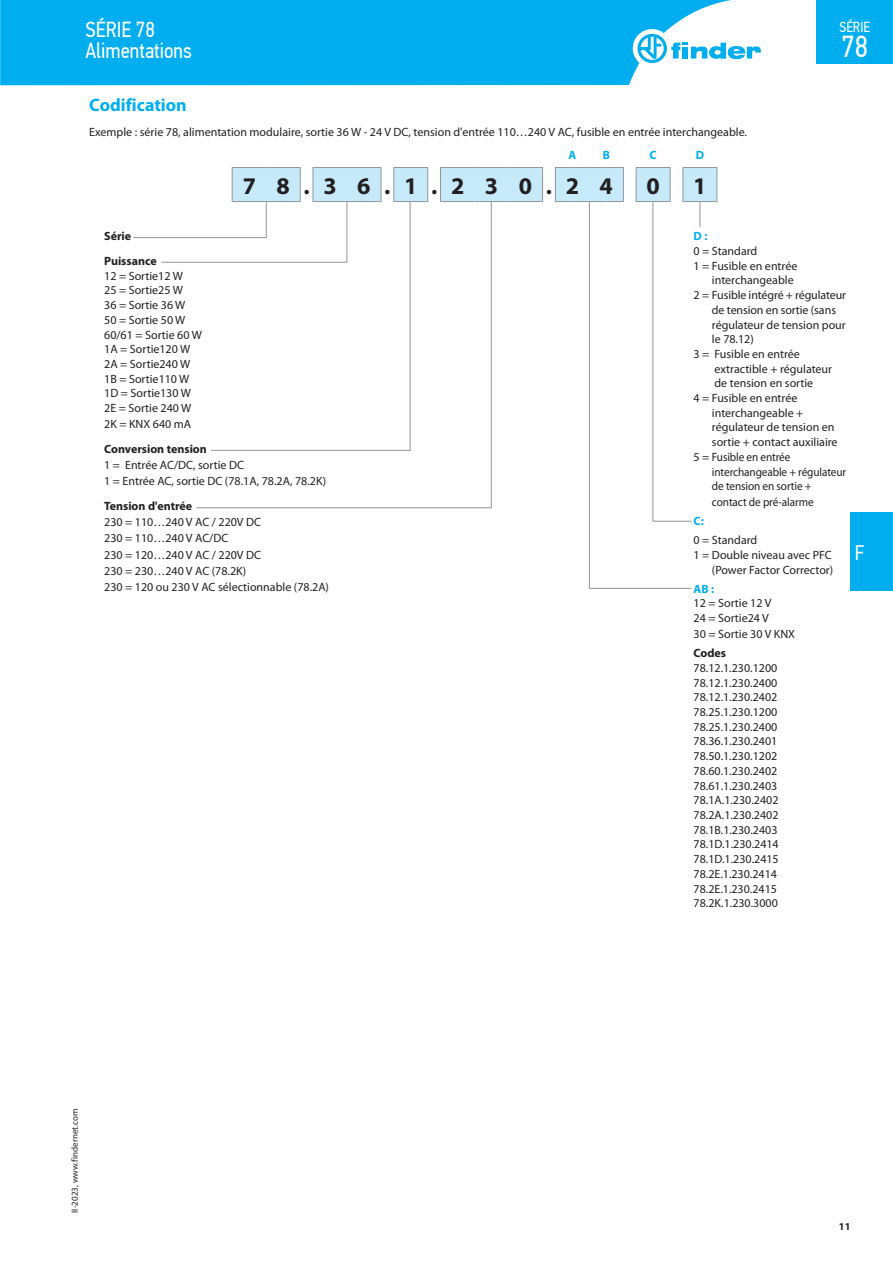
<style>
.page{position:relative;width:893px;height:1263px;background:#fff}
.page>*{position:absolute;margin:0;border:0;box-sizing:border-box;transform-origin:0 0}
.t1{font:30.3px "PF Din Text Cond Pro";color:#fff}
.Corpo_Bold{font:700 24px "Myriad Pro";color:#231f20}
.t2{font:21.75px/21px "PF Din Text Cond Pro";color:#fff}
.t3{font:21px "PF Din Text Cond Pro";color:#fff}
.Titolo_T2{font:700 18px "Myriad Pro";color:#00aeef}
.t4{font:14.55px "PF Din Text Cond Pro";color:#fff}
.Corpo{font:12px/14.7px "Myriad Pro";color:#231f20}
.Corpo-2{font:700 12px "Myriad Pro";color:#231f20}
.Corpo-3{font:12px "Myriad Pro";color:#231f20;scale:.94 1}
.Corpo-4{font:700 12px "Myriad Pro";color:#00aeef}
.Corpo_Bold-2{font:700 12px "Myriad Pro";color:#231f20}
.Corpo_Bold_azzurro{font:700 12px "Myriad Pro";color:#00aeef}
.t5{font:700 10.5px "Myriad Pro";color:#231f20}
.t6{font:9px "Myriad Pro";color:#231f20}
</style>
<div class="page">
<div style="left:850px;top:512px;width:43px;height:79px;background:#00aeef"></div>
<hr style="left:717px;top:168px;width:1px;height:33px;background:#939598">
<svg style="left:133px;top:167px;width:584px;height:422px"></svg>
<svg style="left:196px;top:201px;width:296px;height:307px"></svg>
<div style="left:0;top:0;width:731px;height:85px;background:#00aeef"></div>
<div style="left:633px;top:29px;width:38px;height:39px;background:#fff;border-radius:50%"></div>
<svg style="left:637px;top:34px;width:124px;height:29px"></svg>
<div style="left:816px;top:0;width:77px;height:64px;background:#00aeef"></div>
<h3 class="t2" style="left:85px;top:19px;width:108px">SÉRIE 78<br>Alimentations</h3>
<p class="t4" style="left:839px;top:19px;width:32px">SÉRIE</p>
<h1 class="t1" style="left:841px;top:28px;width:28px">78</h1>
<p class="Titolo_T2" style="left:89px;top:93px;width:99px">Codification</p>
<p class="Corpo" style="left:89px;top:124px;width:659px">Exemple : série 78, alimentation modulaire, sortie 36 W - 24 V DC, tension d'entrée 110…240 V AC, fusible en entrée interchangeable.</p>
<p class="Corpo_Bold_azzurro" style="left:568px;top:147px;width:9px">A</p>
<p class="Corpo_Bold_azzurro" style="left:603px;top:147px;width:9px">B</p>
<p class="Corpo_Bold_azzurro" style="left:650px;top:147px;width:9px">C</p>
<p class="Corpo_Bold_azzurro" style="left:696px;top:147px;width:10px">D</p>
<p class="Corpo_Bold" style="left:243px;top:170px;width:15px">7</p>
<p class="Corpo_Bold" style="left:276px;top:170px;width:15px">8</p>
<p class="Corpo_Bold" style="left:303px;top:170px;width:8px">.</p>
<p class="Corpo_Bold" style="left:323px;top:170px;width:15px">3</p>
<p class="Corpo_Bold" style="left:357px;top:170px;width:15px">6</p>
<p class="Corpo_Bold" style="left:384px;top:170px;width:8px">.</p>
<p class="Corpo_Bold" style="left:404px;top:170px;width:15px">1</p>
<p class="Corpo_Bold" style="left:431px;top:170px;width:8px">.</p>
<p class="Corpo_Bold" style="left:451px;top:170px;width:15px">2</p>
<p class="Corpo_Bold" style="left:485px;top:170px;width:15px">3</p>
<p class="Corpo_Bold" style="left:519px;top:170px;width:15px">0</p>
<p class="Corpo_Bold" style="left:546px;top:170px;width:8px">.</p>
<p class="Corpo_Bold" style="left:566px;top:170px;width:15px">2</p>
<p class="Corpo_Bold" style="left:599px;top:170px;width:15px">4</p>
<p class="Corpo_Bold" style="left:646px;top:170px;width:15px">0</p>
<p class="Corpo_Bold" style="left:693px;top:170px;width:15px">1</p>
<p class="Corpo_Bold-2" style="left:104px;top:228px;width:29px">Série</p>
<p class="Corpo-2" style="left:104px;top:253px;width:54px">Puissance</p>
<p class="Corpo" style="left:104px;top:268px;width:80px">12 = Sortie12 W</p>
<p class="Corpo" style="left:104px;top:283px;width:80px">25 = Sortie25 W</p>
<p class="Corpo" style="left:104px;top:298px;width:83px">36 = Sortie 36 W</p>
<p class="Corpo" style="left:104px;top:312px;width:83px">50 = Sortie 50 W</p>
<p class="Corpo" style="left:104px;top:327px;width:99px">60/61 = Sortie 60 W</p>
<p class="Corpo" style="left:104px;top:342px;width:88px">1A = Sortie120 W</p>
<p class="Corpo" style="left:104px;top:356px;width:88px">2A = Sortie240 W</p>
<p class="Corpo" style="left:104px;top:371px;width:87px">1B = Sortie110 W</p>
<p class="Corpo" style="left:104px;top:386px;width:88px">1D = Sortie130 W</p>
<p class="Corpo" style="left:104px;top:400px;width:89px">2E = Sortie 240 W</p>
<p class="Corpo" style="left:104px;top:417px;width:89px">2K = KNX 640 mA</p>
<p class="Corpo-2" style="left:104px;top:441px;width:104px">Conversion tension</p>
<p class="Corpo" style="left:104px;top:458px;width:141px">1 = Entrée AC/DC, sortie DC</p>
<p class="Corpo" style="left:104px;top:474px;width:223px">1 = Entrée AC, sortie DC (78.1A, 78.2A, 78.2K)</p>
<p class="Corpo-2" style="left:104px;top:498px;width:90px">Tension d'entrée</p>
<p class="Corpo" style="left:104px;top:515px;width:158px">230 = 110…240 V AC / 220V DC</p>
<p class="Corpo" style="left:104px;top:531px;width:126px">230 = 110…240 V AC/DC</p>
<p class="Corpo" style="left:104px;top:547px;width:158px">230 = 120…240 V AC / 220V DC</p>
<p class="Corpo" style="left:104px;top:563px;width:144px">230 = 230…240 V AC (78.2K)</p>
<p class="Corpo" style="left:104px;top:579px;width:226px">230 = 120 ou 230 V AC sélectionnable (78.2A)</p>
<p class="Corpo-4" style="left:693px;top:228px;width:15px">D :</p>
<p class="Corpo" style="left:693px;top:243px;width:65px">0 = Standard</p>
<p class="Corpo" style="left:712px;top:258px;width:87px;text-indent:-18px">1 = Fusible en entrée interchangeable</p>
<p class="Corpo" style="left:712px;top:288px;width:136px;text-indent:-18px">2 = Fusible intégré + régulateur de tension en sortie (sans régulateur de tension pour le 78.12)</p>
<p class="Corpo" style="left:714px;top:346px;width:119px;text-indent:-21px">3 = Fusible en entrée extractible + régulateur de tension en sortie</p>
<p class="Corpo" style="left:712px;top:390px;width:127px;text-indent:-18px">4 = Fusible en entrée interchangeable + régulateur de tension en sortie + contact auxiliaire</p>
<p class="Corpo" style="left:712px;top:449px;width:136px;text-indent:-18px">5 = Fusible en entrée interchangeable + régulateur de tension en sortie +</p>
<p class="Corpo-3" style="left:712px;top:495px;width:110px">contact de pré-alarme</p>
<p class="Corpo-4" style="left:693px;top:513px;width:12px">C:</p>
<p class="Corpo" style="left:693px;top:533px;width:65px">0 = Standard</p>
<p class="Corpo" style="left:693px;top:547px;width:141px;text-align:right">1 = Double niveau avec PFC (Power Factor Corrector)</p>
<p class="Corpo-4" style="left:693px;top:581px;width:22px">AB :</p>
<p class="Corpo" style="left:693px;top:596px;width:79px">12 = Sortie 12 V</p>
<p class="Corpo" style="left:693px;top:610px;width:77px">24 = Sortie24 V</p>
<p class="Corpo" style="left:693px;top:627px;width:103px">30 = Sortie 30 V KNX</p>
<p class="Corpo-2" style="left:693px;top:645px;width:34px">Codes</p>
<p class="Corpo" style="left:693px;top:660px;width:85px">78.12.1.230.1200</p>
<p class="Corpo" style="left:693px;top:675px;width:85px">78.12.1.230.2400</p>
<p class="Corpo" style="left:693px;top:690px;width:85px">78.12.1.230.2402</p>
<p class="Corpo" style="left:693px;top:704px;width:85px">78.25.1.230.1200</p>
<p class="Corpo" style="left:693px;top:719px;width:85px">78.25.1.230.2400</p>
<p class="Corpo" style="left:693px;top:734px;width:85px">78.36.1.230.2401</p>
<p class="Corpo" style="left:693px;top:749px;width:85px">78.50.1.230.1202</p>
<p class="Corpo" style="left:693px;top:763px;width:85px">78.60.1.230.2402</p>
<p class="Corpo" style="left:693px;top:778px;width:85px">78.61.1.230.2403</p>
<p class="Corpo" style="left:693px;top:793px;width:86px">78.1A.1.230.2402</p>
<p class="Corpo" style="left:693px;top:807px;width:86px">78.2A.1.230.2402</p>
<p class="Corpo" style="left:693px;top:822px;width:85px">78.1B.1.230.2403</p>
<p class="Corpo" style="left:693px;top:837px;width:87px">78.1D.1.230.2414</p>
<p class="Corpo" style="left:693px;top:851px;width:87px">78.1D.1.230.2415</p>
<p class="Corpo" style="left:693px;top:866px;width:85px">78.2E.1.230.2414</p>
<p class="Corpo" style="left:693px;top:881px;width:85px">78.2E.1.230.2415</p>
<p class="Corpo" style="left:693px;top:896px;width:86px">78.2K.1.230.3000</p>
<h3 class="t3" style="left:855px;top:540px;width:11px">F</h3>
<p class="t6" style="left:69px;top:1213px;width:105px;rotate:-90deg">II-2023, www.findernet.com</p>
<p class="t5" style="left:839px;top:1219px;width:13px">11</p>
</div>
